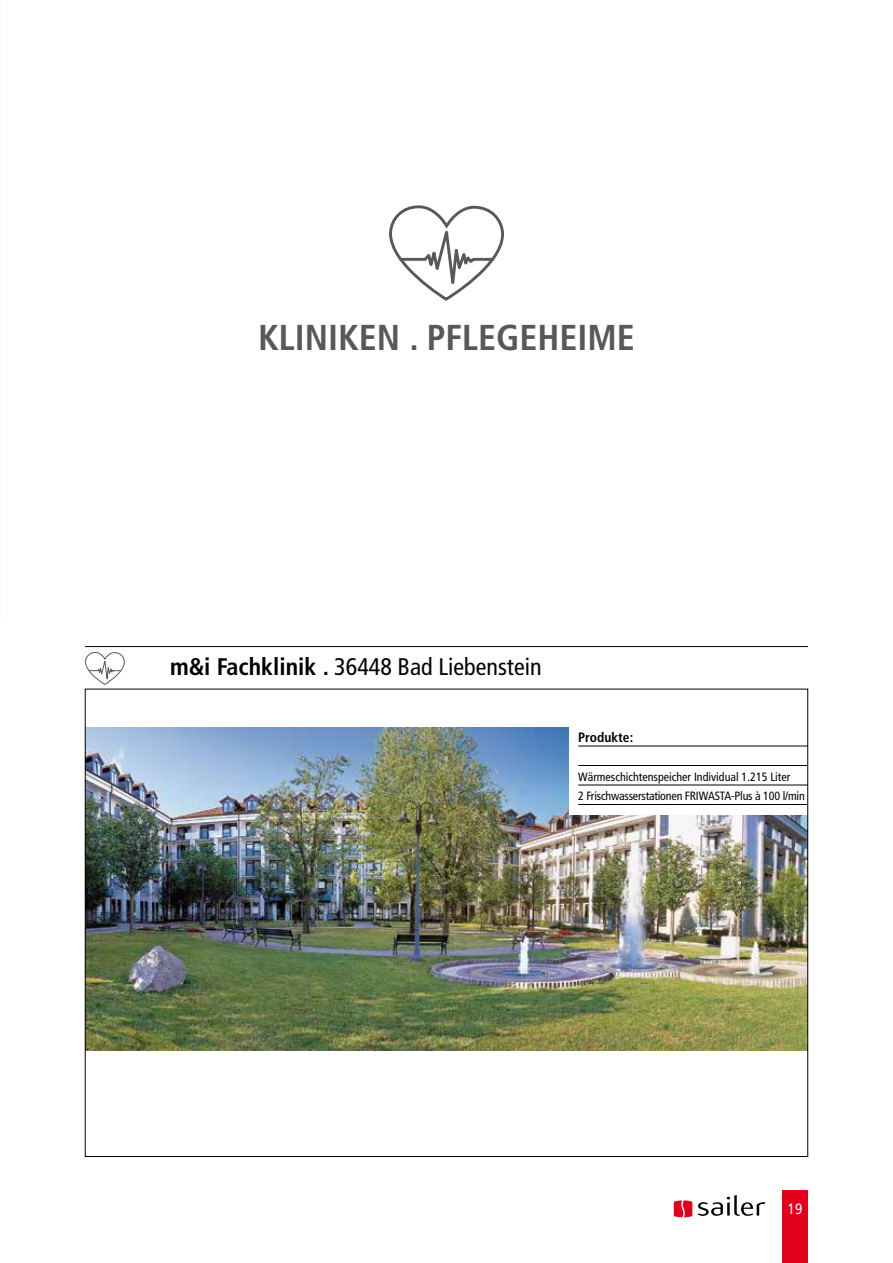
<style>
.page{position:relative;width:893px;height:1263px;background:#fff}
.page>*{position:absolute;margin:0;border:0;box-sizing:border-box;transform-origin:0 0}
.t1{font:700 condensed 36px "Frutiger";color:#58585a}
.t2{font:condensed 24px "Frutiger";color:#000}
.t3{font:condensed 15px "Frutiger";color:#fff}
.t4{font:700 condensed 13.5px "Frutiger";color:#000}
.t5{font:condensed 12px/19.5px "Frutiger";color:#000}
.s1{font-weight:700}
</style>
<div class="page">
<img style="left:87px;top:727px;width:719px;height:323px">
<div style="left:570px;top:727px;width:238px;height:87px;background:#fff"></div>
<div style="left:782px;top:1191px;width:26px;height:72px;background:#e2001a"></div>
<svg style="left:698px;top:1195px;width:67px;height:21px"></svg>
<svg style="left:674px;top:1200px;width:18px;height:17px"></svg>
<hr style="left:578px;top:746px;width:230px;height:1px;background:#000">
<hr style="left:578px;top:765px;width:230px;height:1px;background:#000">
<hr style="left:578px;top:785px;width:230px;height:1px;background:#000">
<hr style="left:578px;top:804px;width:230px;height:1px;background:#000">
<hr style="left:85px;top:646px;width:723px;height:1px;background:#000">
<svg style="left:390px;top:205px;width:114px;height:96px"></svg>
<svg style="left:85px;top:652px;width:40px;height:33px"></svg>
<h1 class="t1" style="left:258px;top:316px;width:378px">KLINIKEN . PFLEGEHEIME</h1>
<h2 class="t2" style="left:170px;top:653px;width:373px"><span class="s1">m&amp;i Fachklinik .</span> 36448 Bad Liebenstein</h2>
<p class="t4" style="left:578px;top:729px;width:56px">Produkte:</p>
<p class="t5" style="left:578px;top:767px;width:228px">Wärmeschichtenspeicher Individual 1.215 Liter<br>2 Frischwasserstationen FRIWASTA-Plus à 100 l/min</p>
<p class="t3" style="left:788px;top:1200px;width:16px">19</p>
</div>
